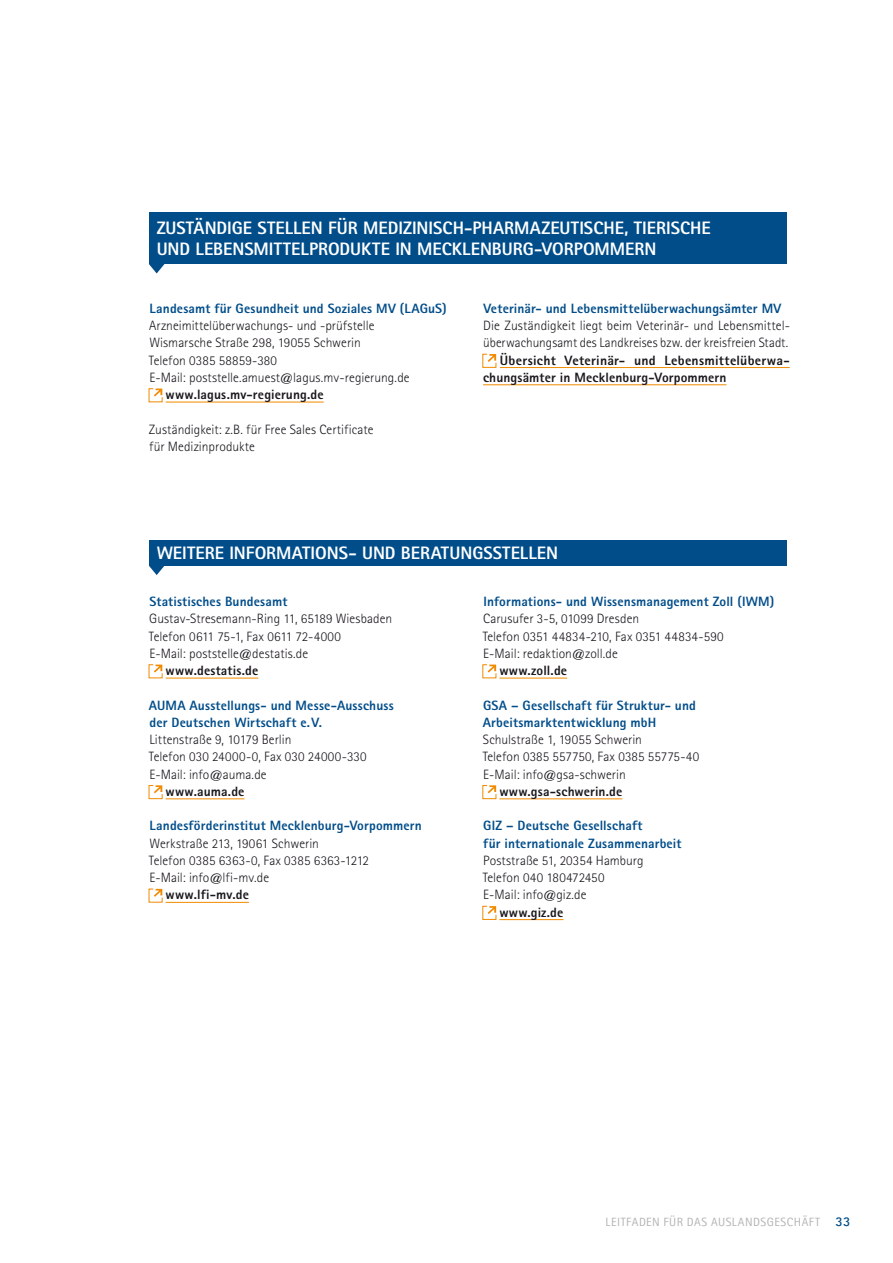
<style>
.page{position:relative;width:893px;height:1263px;background:#fff}
.page>*{position:absolute;margin:0;border:0;box-sizing:border-box;transform-origin:0 0}
.IHK_Überschrift_03{font:800 18px/21px "Rotis Sans Serif Std";color:#fff}
.IHK_fliess{font:300 13.5px/17.2px "Rotis Sans Serif Std";letter-spacing:.005em;color:#1a171c}
.IHK_fliess-2{font:800 13.5px "Rotis Sans Serif Std";letter-spacing:.01em;color:#004d8a}
.IHK_fliess-3{font:800 13.5px/17.2px "Rotis Sans Serif Std";letter-spacing:.015em;color:#1a171c}
.t1{font:12px "Agfa Rotis Sans Serif";letter-spacing:.045em;color:#b1b3b4}
.s1{font-weight:700;font-size:13.5px;color:#004d8a}
</style>
<div class="page">
<div style="left:149px;top:540px;width:638px;height:26px;background:#004d8a"></div>
<svg style="left:149px;top:566px;width:15px;height:9px"></svg>
<hr style="left:166px;top:678px;width:92px;height:1px;background:#f08a00">
<hr style="left:166px;top:798px;width:78px;height:1px;background:#f08a00">
<hr style="left:166px;top:902px;width:83px;height:1px;background:#f08a00">
<svg style="left:149px;top:664px;width:14px;height:14px"></svg>
<svg style="left:149px;top:785px;width:14px;height:14px"></svg>
<svg style="left:149px;top:889px;width:14px;height:13px"></svg>
<hr style="left:499px;top:678px;width:68px;height:1px;background:#f08a00">
<hr style="left:499px;top:798px;width:123px;height:1px;background:#f08a00">
<hr style="left:499px;top:919px;width:64px;height:1px;background:#f08a00">
<svg style="left:482px;top:664px;width:14px;height:14px"></svg>
<svg style="left:482px;top:785px;width:14px;height:14px"></svg>
<svg style="left:482px;top:906px;width:14px;height:14px"></svg>
<hr style="left:166px;top:402px;width:158px;height:1px;background:#f08a00">
<svg style="left:149px;top:388px;width:14px;height:14px"></svg>
<hr style="left:500px;top:367px;width:290px;height:1px;background:#f08a00">
<hr style="left:483px;top:384px;width:243px;height:1px;background:#f08a00">
<svg style="left:482px;top:354px;width:14px;height:14px"></svg>
<div style="left:149px;top:213px;width:638px;height:51px;background:#004d8a"></div>
<svg style="left:149px;top:264px;width:16px;height:9px"></svg>
<p class="IHK_Überschrift_03" style="left:157px;top:217px;width:556px">ZUSTÄNDIGE STELLEN FÜR MEDIZINISCH-PHARMAZEUTISCHE, TIERISCHE<br>UND LEBENSMITTELPRODUKTE IN MECKLENBURG-VORPOMMERN</p>
<p class="IHK_fliess-2" style="left:150px;top:300px;width:299px">Landesamt für Gesundheit und Soziales MV (LAGuS)</p>
<p class="IHK_fliess" style="left:149px;top:317px;width:227px">Arzneimittelüberwachungs- und -prüfstelle</p>
<p class="IHK_fliess" style="left:149px;top:334px;width:213px">Wismarsche Straße 298, 19055 Schwerin</p>
<p class="IHK_fliess" style="left:149px;top:351px;width:130px">Telefon 0385 58859-380</p>
<p class="IHK_fliess" style="left:149px;top:369px;width:262px">E-Mail: poststelle.amuest@lagus.mv-regierung.de</p>
<p class="IHK_fliess-3" style="left:166px;top:386px;width:160px">www.lagus.mv-regierung.de</p>
<p class="IHK_fliess" style="left:149px;top:420px;width:226px">Zuständigkeit: z.B. für Free Sales Certificate</p>
<p class="IHK_fliess" style="left:149px;top:438px;width:107px">für Medizinprodukte</p>
<p class="IHK_fliess-2" style="left:483px;top:300px;width:299px">Veterinär- und Lebensmittelüberwachungsämter MV</p>
<p class="IHK_fliess" style="left:483px;top:317px;width:309px">Die Zuständigkeit liegt beim Veterinär- und Lebensmittel&shy;überwachungsamt des Landkreises bzw. der kreisfreien Stadt.</p>
<p class="IHK_fliess-3" style="left:483px;top:351px;width:308px;text-indent:17px">Übersicht Veterinär- und Lebensmittelüberwa&shy;chungsämter in Mecklenburg-Vorpommern</p>
<p class="IHK_Überschrift_03" style="left:157px;top:542px;width:403px">WEITERE INFORMATIONS- UND BERATUNGSSTELLEN</p>
<p class="IHK_fliess-2" style="left:150px;top:593px;width:139px">Statistisches Bundesamt</p>
<p class="IHK_fliess" style="left:149px;top:610px;width:244px">Gustav-Stresemann-Ring 11, 65189 Wiesbaden</p>
<p class="IHK_fliess" style="left:149px;top:627px;width:194px">Telefon 0611 75-1, Fax 0611 72-4000</p>
<p class="IHK_fliess" style="left:149px;top:645px;width:160px">E-Mail: poststelle@destatis.de</p>
<p class="IHK_fliess-3" style="left:166px;top:662px;width:94px">www.destatis.de</p>
<p class="IHK_fliess-2" style="left:149px;top:696px;width:246px">AUMA Ausstellungs- und Messe-Ausschuss</p>
<p class="IHK_fliess-2" style="left:149px;top:714px;width:174px">der Deutschen Wirtschaft e.V.</p>
<p class="IHK_fliess" style="left:149px;top:731px;width:144px">Littenstraße 9, 10179 Berlin</p>
<p class="IHK_fliess" style="left:149px;top:748px;width:219px">Telefon 030 24000-0, Fax 030 24000-330</p>
<p class="IHK_fliess" style="left:149px;top:765px;width:119px">E-Mail: info@auma.de</p>
<p class="IHK_fliess-3" style="left:166px;top:782px;width:80px">www.auma.de</p>
<p class="IHK_fliess-2" style="left:150px;top:817px;width:274px">Landesförderinstitut Mecklenburg-Vorpommern</p>
<p class="IHK_fliess" style="left:149px;top:834px;width:171px">Werkstraße 213, 19061 Schwerin</p>
<p class="IHK_fliess" style="left:149px;top:852px;width:222px">Telefon 0385 6363-0, Fax 0385 6363-1212</p>
<p class="IHK_fliess" style="left:149px;top:869px;width:121px">E-Mail: info@lfi-mv.de</p>
<p class="IHK_fliess-3" style="left:166px;top:886px;width:85px">www.lfi-mv.de</p>
<p class="IHK_fliess-2" style="left:483px;top:593px;width:292px">Informations- und Wissensmanagement Zoll (IWM)</p>
<p class="IHK_fliess" style="left:483px;top:610px;width:158px">Carusufer 3-5, 01099 Dresden</p>
<p class="IHK_fliess" style="left:483px;top:627px;width:242px">Telefon 0351 44834-210, Fax 0351 44834-590</p>
<p class="IHK_fliess" style="left:483px;top:645px;width:136px">E-Mail: redaktion@zoll.de</p>
<p class="IHK_fliess-3" style="left:499px;top:662px;width:69px">www.zoll.de</p>
<p class="IHK_fliess-2" style="left:483px;top:696px;width:214px">GSA – Gesellschaft für Struktur- und</p>
<p class="IHK_fliess-2" style="left:483px;top:714px;width:175px">Arbeitsmarktentwicklung mbH</p>
<p class="IHK_fliess" style="left:483px;top:731px;width:161px">Schulstraße 1, 19055 Schwerin</p>
<p class="IHK_fliess" style="left:483px;top:748px;width:218px">Telefon 0385 557750, Fax 0385 55775-40</p>
<p class="IHK_fliess" style="left:483px;top:765px;width:144px">E-Mail: info@gsa-schwerin</p>
<p class="IHK_fliess-3" style="left:499px;top:782px;width:124px">www.gsa-schwerin.de</p>
<p class="IHK_fliess-2" style="left:483px;top:817px;width:161px">GIZ – Deutsche Gesellschaft</p>
<p class="IHK_fliess-2" style="left:483px;top:834px;width:200px">für internationale Zusammenarbeit</p>
<p class="IHK_fliess" style="left:483px;top:852px;width:162px">Poststraße 51, 20354 Hamburg</p>
<p class="IHK_fliess" style="left:483px;top:869px;width:123px">Telefon 040 180472450</p>
<p class="IHK_fliess" style="left:483px;top:886px;width:105px">E-Mail: info@giz.de</p>
<p class="IHK_fliess-3" style="left:499px;top:903px;width:66px">www.giz.de</p>
<p class="t1" style="left:606px;top:1215px;width:246px">LEITFADEN FÜR DAS AUSLANDSGESCHÄFT <span class="s1">33</span></p>
</div>
